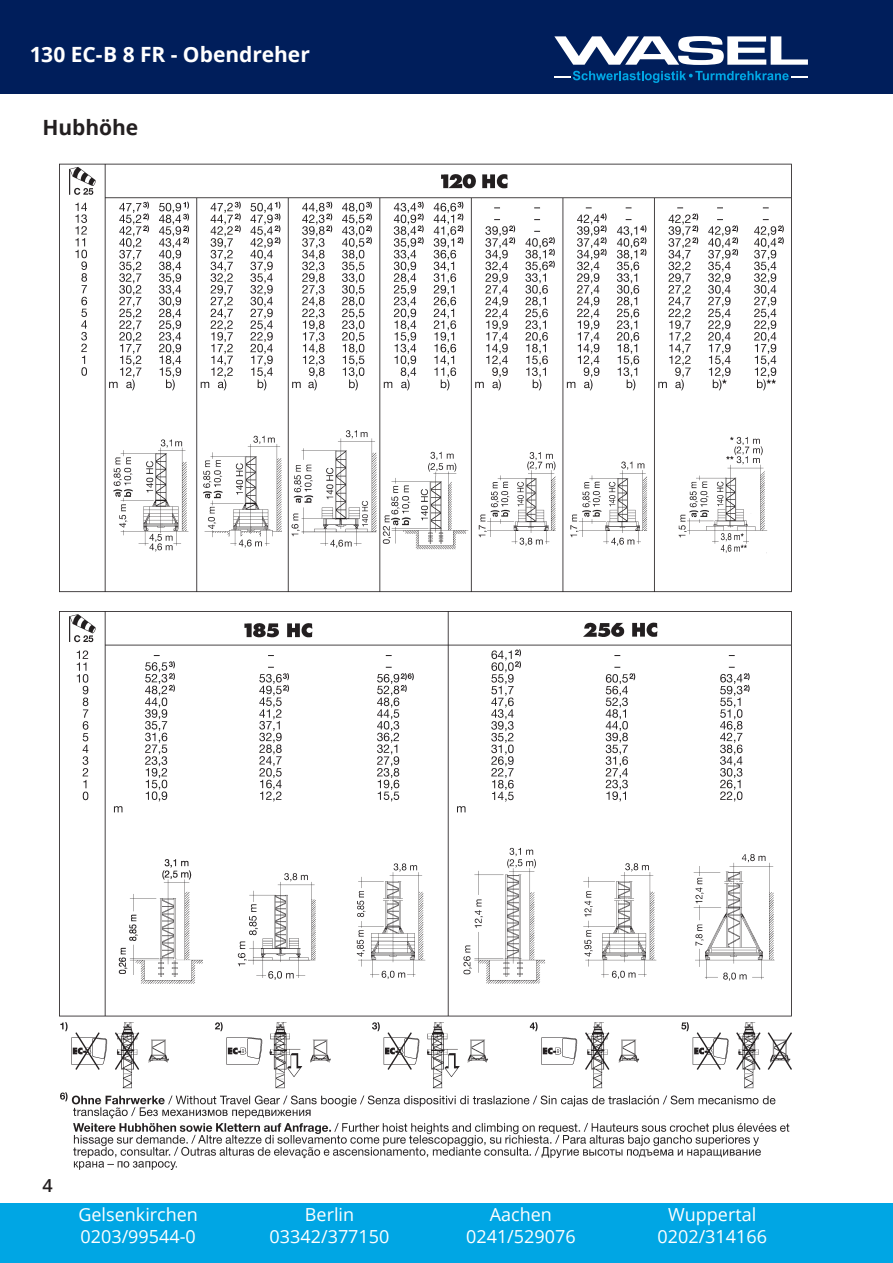
<style>
.page{position:relative;width:893px;height:1263px;background:#fff}
.page>*{position:absolute;margin:0;border:0;box-sizing:border-box;transform-origin:0 0}
.t1{font:700 21px "Open Sans";color:#fff}
.t2{font:700 21px "Open Sans";letter-spacing:-.005em;color:#231f20}
.t3{font:18px/21.6px "Open Sans";color:#fff;text-align:center}
.t4{font:600 18px "Open Sans";color:#231f20}
</style>
<div class="page">
<div style="left:0;top:1203px;width:893px;height:60px;background:#00a6e4"></div>
<div style="left:0;top:0;width:893px;height:94px;background:#001e5b"></div>
<svg style="left:554px;top:36px;width:254px;height:29px"></svg>
<svg style="left:554px;top:71px;width:254px;height:12px"></svg>
<img style="left:59px;top:163px;width:732px;height:1006px">
<p class="t1" style="left:30px;top:40px;width:282px">130 EC-B 8 FR - Obendreher</p>
<p class="t2" style="left:43px;top:113px;width:97px">Hubhöhe</p>
<p class="t4" style="left:43px;top:1173px;width:12px">4</p>
<p class="t3" style="left:78px;top:1204px;width:121px;text-align:left">Gelsenkirchen<br>0203/99544-0</p>
<p class="t3" style="left:270px;top:1204px;width:121px">Berlin<br>03342/377150</p>
<p class="t3" style="left:466px;top:1204px;width:111px">Aachen<br>0241/529076</p>
<p class="t3" style="left:657px;top:1204px;width:111px">Wuppertal<br>0202/314166</p>
</div>
